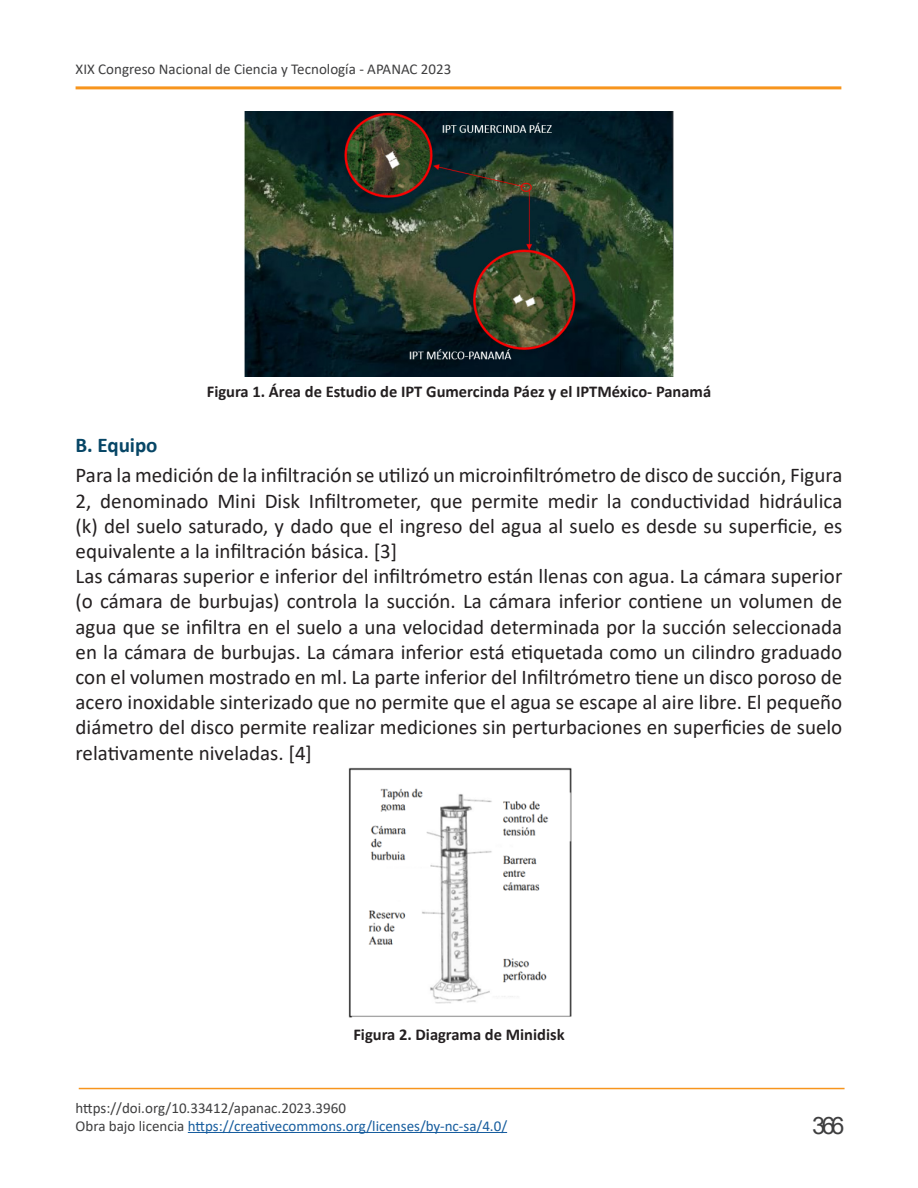
<style>
.page{position:relative;width:918px;height:1188px;background:#fff}
.page>*{position:absolute;margin:0;border:0;box-sizing:border-box;transform-origin:0 0}
.t1{font:24px "Arial";color:#3e3e3f}
.datos_portada_justif{font:21px/25.2px "Calibri";color:#231f20;text-align:justify}
.titulo_sub_encabezad{font:700 21px "Calibri";letter-spacing:-.005em;color:#074666}
.titulo_imagen{font:700 16.5px "Calibri";color:#231f20}
.t2{font:15px/17.4px "Calibri";color:#3e3e3f}
.s1{color:#175d9e}
</style>
<div class="page">
<hr style="left:188px;top:1132px;width:319px;height:1px;background:#175d9e">
<hr style="left:79px;top:1088px;width:766px;height:1px;background:#f7951d">
<hr style="left:76px;top:86px;width:765px;height:3px;background:#f7951d">
<img style="left:245px;top:112px;width:428px;height:264px">
<img style="left:348px;top:767px;width:224px;height:251px">
<p class="t2" style="left:76px;top:60px;width:377px">XIX Congreso Nacional de Ciencia y Tecnología - APANAC 2023</p>
<p class="titulo_imagen" style="left:207px;top:380px;width:506px">Figura 1. Área de Estudio de IPT Gumercinda Páez y el IPTMéxico- Panamá</p>
<p class="titulo_sub_encabezad" style="left:76px;top:430px;width:83px">B. Equipo</p>
<p class="datos_portada_justif" style="left:76px;top:462px;width:768px">Para la medición de la infiltración se utilizó un microinfiltrómetro de disco de succión, Figura 2, denominado Mini Disk Infiltrometer, que permite medir la conductividad hidráulica (k) del suelo saturado, y dado que el ingreso del agua al suelo es desde su superficie, es equivalente a la infiltración básica. [3]</p>
<p class="datos_portada_justif" style="left:76px;top:563px;width:768px">Las cámaras superior e inferior del infiltrómetro están llenas con agua. La cámara superior (o cámara de burbujas) controla la succión. La cámara inferior contiene un volumen de agua que se infiltra en el suelo a una velocidad determinada por la succión seleccionada en la cámara de burbujas. La cámara inferior está etiquetada como un cilindro graduado con el volumen mostrado en ml. La parte inferior del Infiltrómetro tiene un disco poroso de acero inoxidable sinterizado que no permite que el agua se escape al aire libre. El pequeño diámetro del disco permite realizar mediciones sin perturbaciones en superficies de suelo relativamente niveladas. [4]</p>
<p class="titulo_imagen" style="left:353px;top:1023px;width:213px">Figura 2. Diagrama de Minidisk</p>
<p class="t2" style="left:76px;top:1099px;width:433px">https://doi.org/10.33412/apanac.2023.3960<br>Obra bajo licencia <span class="s1">https://creativecommons.org/licenses/by-nc-sa/4.0/</span></p>
<p class="t1" style="left:812px;top:1109px;width:34px">366</p>
</div>
